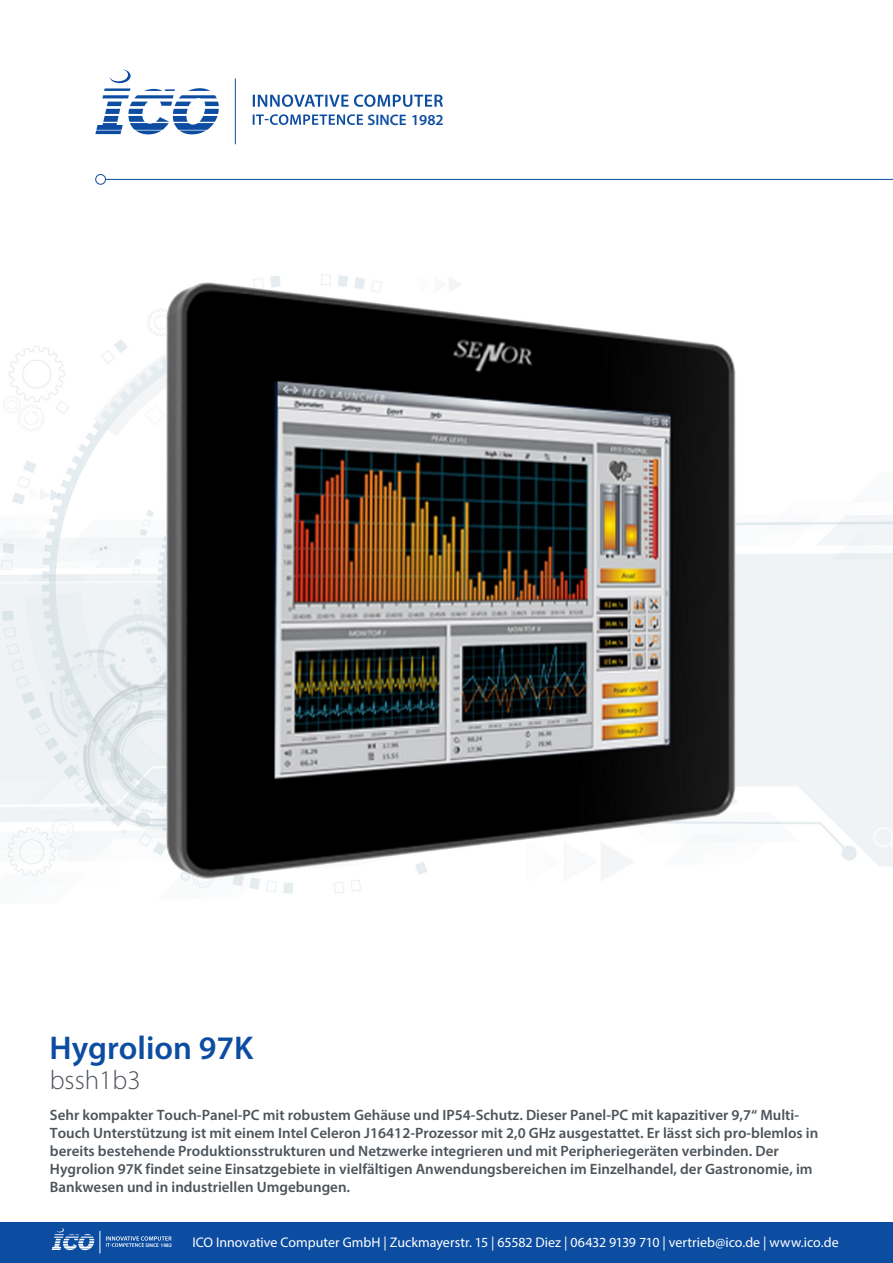
<style>
.page{position:relative;width:893px;height:1263px;background:#fff}
.page>*{position:absolute;margin:0;border:0;box-sizing:border-box;transform-origin:0 0}
.t1{font:600 33px "Myriad Pro";color:#0d4da1}
.t2{font:300 27px "Myriad Pro";color:#4d545a}
.t3{font:600 15.3px "Myriad Pro";color:#0d4da1}
.t4{font:600 15px/18px "Myriad Pro";color:#4d545a}
.t5{font:13.95px "Myriad Pro";color:#fff}
.t6{font:600 5.25px "Myriad Pro";color:#fff}
</style>
<div class="page">
<img style="left:0;top:82px;width:893px;height:812px">
<div style="left:0;top:1222px;width:893px;height:41px;background:#0d4da1"></div>
<svg style="left:95px;top:69px;width:124px;height:65px"></svg>
<hr style="left:235px;top:78px;width:1px;height:66px;background:#0d4da1">
<svg style="left:253px;top:95px;width:190px;height:12px"></svg>
<svg style="left:253px;top:114px;width:110px;height:11px"></svg>
<div style="left:95px;top:174px;width:11px;height:11px;border:1px solid #0d4da1;border-radius:50%"></div>
<hr style="left:105px;top:179px;width:788px;height:1px;background:#0d4da1">
<svg style="left:52px;top:1228px;width:42px;height:22px"></svg>
<svg style="left:100px;top:1231px;width:72px;height:22px"></svg>
<p class="t3" style="left:367px;top:110px;width:78px">SINCE 1982</p>
<h1 class="t1" style="left:50px;top:1027px;width:205px">Hygrolion 97K</h1>
<h2 class="t2" style="left:50px;top:1064px;width:92px">bssh1b3</h2>
<p class="t4" style="left:50px;top:1105px;width:770px">Sehr kompakter Touch-Panel-PC mit robustem Gehäuse und IP54-Schutz. Dieser Panel-PC mit kapazitiver 9,7“ Multi-Touch Unterstützung ist mit einem Intel Celeron J16412-Prozessor mit 2,0 GHz ausgestattet. Er lässt sich pro-blemlos in bereits bestehende Produktionsstrukturen und Netzwerke integrieren und mit Peripheriegeräten verbinden. Der Hygrolion 97K findet seine Einsatzgebiete in vielfältigen Anwendungsbereichen im Einzelhandel, der Gastronomie, im Bankwesen und in industriellen Umgebungen.</p>
<p class="t6" style="left:146px;top:1242px;width:28px">SINCE 1982</p>
<p class="t5" style="left:192px;top:1233px;width:648px">ICO Innovative Computer GmbH | Zuckmayerstr. 15 | 65582 Diez | 06432 9139 710 | vertrieb@ico.de | www.ico.de</p>
</div>
